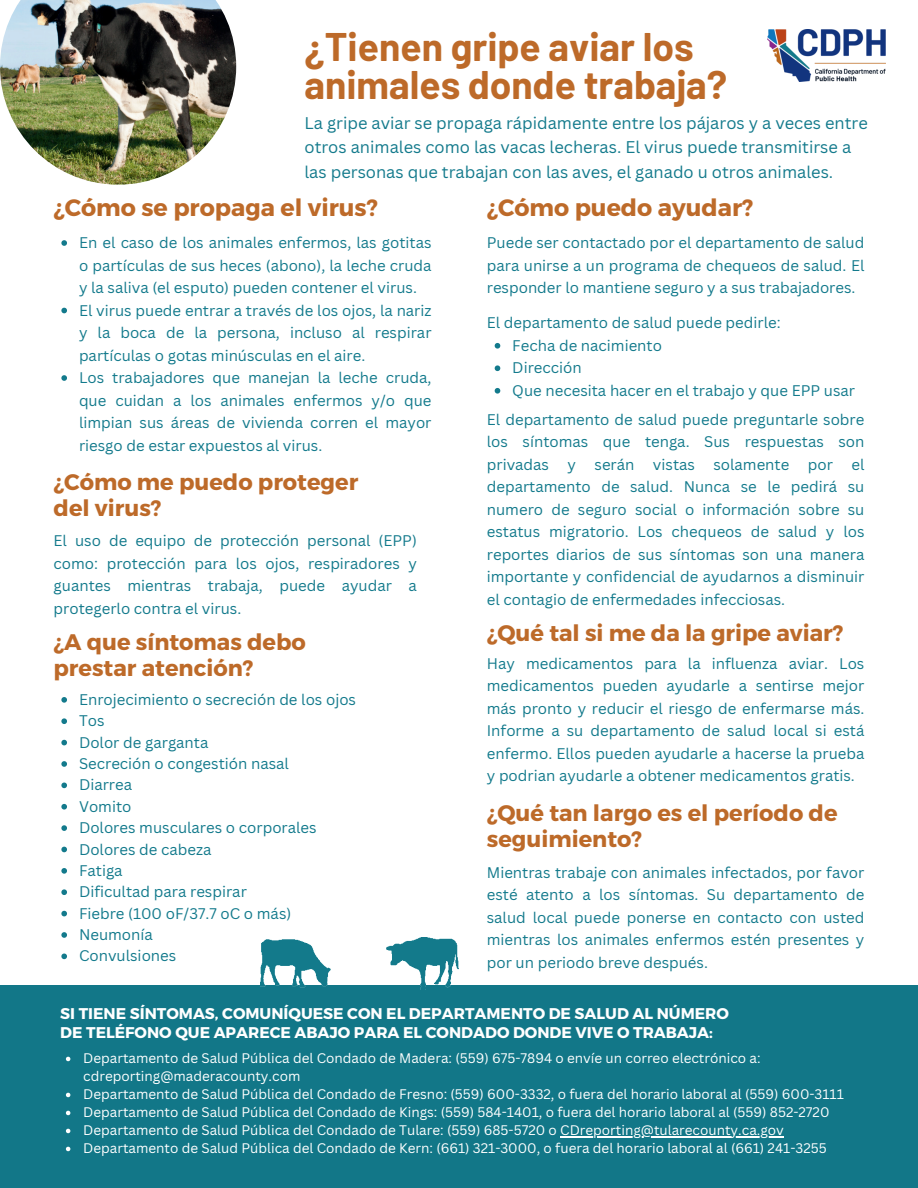
<style>
.page{position:relative;width:918px;height:1188px;background:#fff}
.page>*{position:absolute;margin:0;border:0;box-sizing:border-box;transform-origin:0 0}
.t1{font:700 39px/37px "Barlow";color:#bd6a29}
.t2{font:700 23.7px "Montserrat";color:#bd6a29}
.t3{font:700 22.5px/25.8px "Montserrat";color:#bd6a29}
.t4{font:16.5px/24.8px "Canva Sans";color:#137a8c}
.t5{font:700 15.45px/19.2px "Montserrat";color:#fff}
.t6{font:15px/22.5px "Canva Sans";color:#137a8c;text-align:justify}
.t7{font:13.5px/18px "Canva Sans";color:#fff}
</style>
<div class="page">
<div style="left:0;top:985px;width:918px;height:203px;background:#127788"></div>
<hr style="left:560px;top:1137px;width:224px;height:1px;background:#fff">
<img style="left:0;top:0;width:236px;height:185px">
<img style="left:767px;top:30px;width:119px;height:51px">
<svg style="left:61px;top:240px;width:6px;height:6px"></svg>
<svg style="left:61px;top:308px;width:6px;height:5px"></svg>
<svg style="left:61px;top:375px;width:6px;height:6px"></svg>
<svg style="left:61px;top:697px;width:6px;height:6px"></svg>
<svg style="left:61px;top:718px;width:6px;height:6px"></svg>
<svg style="left:61px;top:740px;width:6px;height:5px"></svg>
<svg style="left:61px;top:761px;width:6px;height:6px"></svg>
<svg style="left:61px;top:783px;width:6px;height:5px"></svg>
<svg style="left:61px;top:804px;width:6px;height:6px"></svg>
<svg style="left:61px;top:825px;width:6px;height:6px"></svg>
<svg style="left:61px;top:847px;width:6px;height:5px"></svg>
<svg style="left:61px;top:868px;width:6px;height:6px"></svg>
<svg style="left:61px;top:889px;width:6px;height:6px"></svg>
<svg style="left:61px;top:911px;width:6px;height:5px"></svg>
<svg style="left:61px;top:932px;width:6px;height:6px"></svg>
<svg style="left:61px;top:954px;width:6px;height:5px"></svg>
<img style="left:261px;top:938px;width:198px;height:51px">
<svg style="left:495px;top:343px;width:5px;height:6px"></svg>
<svg style="left:495px;top:365px;width:5px;height:6px"></svg>
<svg style="left:495px;top:388px;width:5px;height:6px"></svg>
<svg style="left:66px;top:1057px;width:4px;height:4px"></svg>
<svg style="left:66px;top:1093px;width:4px;height:4px"></svg>
<svg style="left:66px;top:1111px;width:4px;height:4px"></svg>
<svg style="left:66px;top:1129px;width:4px;height:4px"></svg>
<svg style="left:66px;top:1147px;width:4px;height:4px"></svg>
<h1 class="t1" style="left:304px;top:29px;width:424px">¿Tienen gripe aviar los animales donde trabaja?</h1>
<p class="t4" style="left:304px;top:110px;width:565px">La gripe aviar se propaga rápidamente entre los pájaros y a veces entre otros animales como las vacas lecheras. El virus puede transmitirse a las personas que trabajan con las aves, el ganado u otros animales.</p>
<h2 class="t2" style="left:54px;top:193px;width:326px">¿Cómo se propaga el virus?</h2>
<p class="t6" style="left:79px;top:231px;width:354px">En el caso de los animales enfermos, las gotitas o partículas de sus heces (abono), la leche cruda y la saliva (el esputo) pueden contener el virus.</p>
<p class="t6" style="left:79px;top:299px;width:354px">El virus puede entrar a través de los ojos, la nariz y la boca de la persona, incluso al respirar partículas o gotas minúsculas en el aire.</p>
<p class="t6" style="left:79px;top:366px;width:354px">Los trabajadores que manejan la leche cruda, que cuidan a los animales enfermos y/o que limpian sus áreas de vivienda corren el mayor riesgo de estar expuestos al virus.</p>
<h2 class="t3" style="left:54px;top:470px;width:306px">¿Cómo me puedo proteger del virus?</h2>
<p class="t6" style="left:54px;top:530px;width:365px">El uso de equipo de protección personal (EPP) como: protección para los ojos, respiradores y guantes mientras trabaja, puede ayudar a protegerlo contra el virus.</p>
<h2 class="t3" style="left:54px;top:629px;width:254px">¿A que síntomas debo prestar atención?</h2>
<p class="t6" style="left:79px;top:688px;width:279px">Enrojecimiento o secreción de los ojos</p>
<p class="t6" style="left:79px;top:710px;width:27px">Tos</p>
<p class="t6" style="left:79px;top:731px;width:131px">Dolor de garganta</p>
<p class="t6" style="left:79px;top:752px;width:211px">Secreción o congestión nasal</p>
<p class="t6" style="left:79px;top:774px;width:55px">Diarrea</p>
<p class="t6" style="left:79px;top:795px;width:54px">Vomito</p>
<p class="t6" style="left:79px;top:817px;width:239px">Dolores musculares o corporales</p>
<p class="t6" style="left:79px;top:838px;width:134px">Dolores de cabeza</p>
<p class="t6" style="left:79px;top:859px;width:45px">Fatiga</p>
<p class="t6" style="left:79px;top:881px;width:169px">Dificultad para respirar</p>
<p class="t6" style="left:79px;top:902px;width:214px">Fiebre (100 oF/37.7 oC o más)</p>
<p class="t6" style="left:79px;top:923px;width:75px">Neumonía</p>
<p class="t6" style="left:79px;top:945px;width:99px">Convulsiones</p>
<h2 class="t2" style="left:487px;top:193px;width:268px">¿Cómo puedo ayudar?</h2>
<p class="t6" style="left:487px;top:231px;width:379px">Puede ser contactado por el departamento de salud para unirse a un programa de chequeos de salud. El responder lo mantiene seguro y a sus trabajadores.</p>
<p class="t6" style="left:487px;top:312px;width:295px">El departamento de salud puede pedirle:</p>
<p class="t6" style="left:512px;top:334px;width:151px">Fecha de nacimiento</p>
<p class="t6" style="left:512px;top:357px;width:71px">Dirección</p>
<p class="t6" style="left:512px;top:379px;width:344px">Que necesita hacer en el trabajo y que EPP usar</p>
<p class="t6" style="left:487px;top:408px;width:379px">El departamento de salud puede preguntarle sobre los síntomas que tenga. Sus respuestas son privadas y serán vistas solamente por el departamento de salud. Nunca se le pedirá su numero de seguro social o información sobre su estatus migratorio. Los chequeos de salud y los reportes diarios de sus síntomas son una manera importante y confidencial de ayudarnos a disminuir el contagio de enfermedades infecciosas.</p>
<h2 class="t3" style="left:487px;top:621px;width:358px">¿Qué tal si me da la gripe aviar?</h2>
<p class="t6" style="left:487px;top:652px;width:379px">Hay medicamentos para la influenza aviar. Los medicamentos pueden ayudarle a sentirse mejor más pronto y reducir el riesgo de enfermarse más.<br>Informe a su departamento de salud local si está enfermo. Ellos pueden ayudarle a hacerse la prueba y podrian ayudarle a obtener medicamentos gratis.</p>
<h2 class="t3" style="left:487px;top:801px;width:352px">¿Qué tan largo es el período de seguimiento?</h2>
<p class="t6" style="left:487px;top:861px;width:379px">Mientras trabaje con animales infectados, por favor esté atento a los síntomas. Su departamento de salud local puede ponerse en contacto con usted mientras los animales enfermos estén presentes y por un periodo breve después.</p>
<h3 class="t5" style="left:60px;top:1004px;width:670px">SI TIENE SÍNTOMAS, COMUNÍQUESE CON EL DEPARTAMENTO DE SALUD AL NÚMERO<br>DE TELÉFONO QUE APARECE ABAJO PARA EL CONDADO DONDE VIVE O TRABAJA:</h3>
<p class="t7" style="left:83px;top:1050px;width:679px">Departamento de Salud Pública del Condado de Madera: (559) 675-7894 o envíe un correo electrónico a: cdreporting@maderacounty.com</p>
<p class="t7" style="left:83px;top:1086px;width:762px">Departamento de Salud Pública del Condado de Fresno: (559) 600-3332, o fuera del horario laboral al (559) 600-3111</p>
<p class="t7" style="left:83px;top:1104px;width:748px">Departamento de Salud Pública del Condado de Kings: (559) 584-1401, o fuera del horario laboral al (559) 852-2720</p>
<p class="t7" style="left:83px;top:1122px;width:702px">Departamento de Salud Pública del Condado de Tulare: (559) 685-5720 o CDreporting@tularecounty.ca.gov</p>
<p class="t7" style="left:83px;top:1140px;width:745px">Departamento de Salud Pública del Condado de Kern: (661) 321-3000, o fuera del horario laboral al (661) 241-3255</p>
</div>
